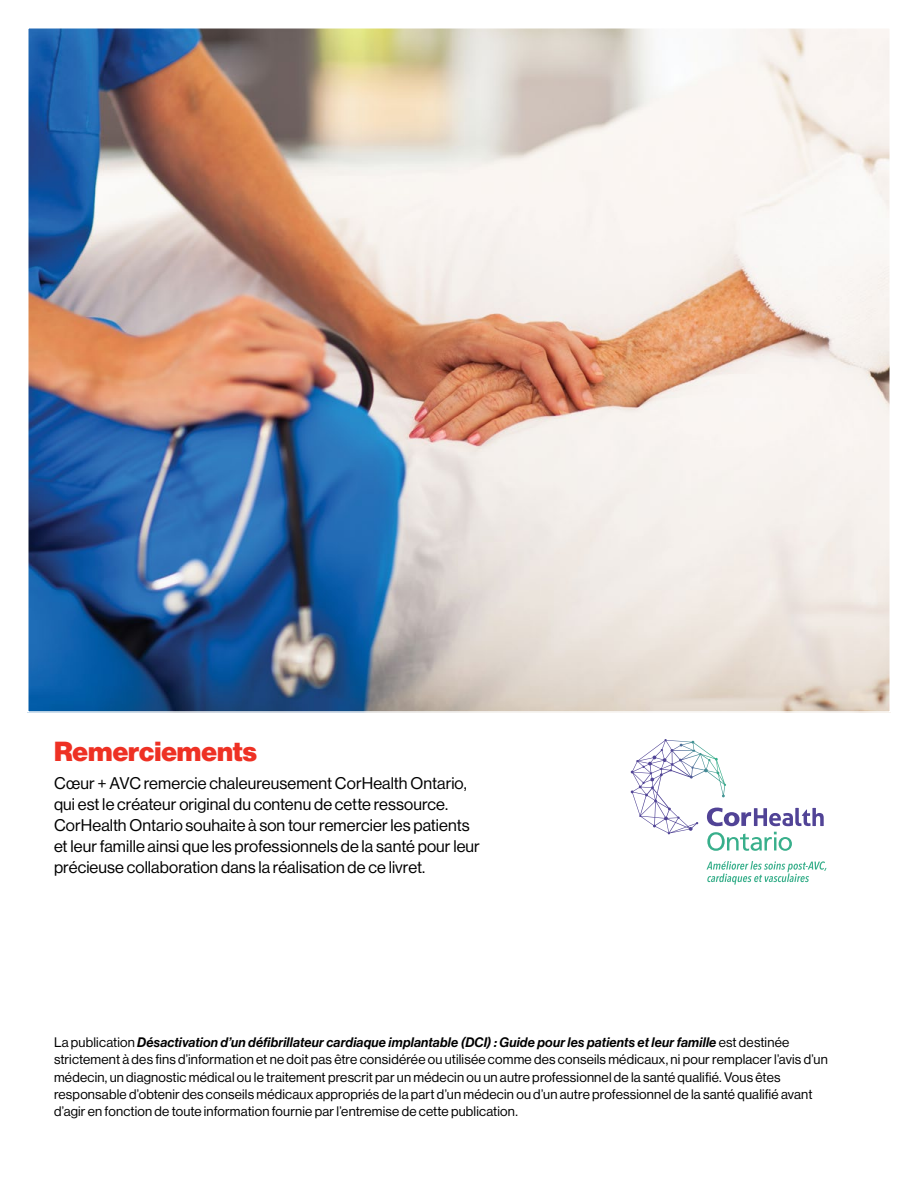
<style>
.page{position:relative;width:918px;height:1188px;background:#fff}
.page>*{position:absolute;margin:0;border:0;box-sizing:border-box;transform-origin:0 0}
.t1{font:27px "N Haas Grotesk DS Std 95 Blk";color:#ee3124}
._2__basic_text_sml{font:16.5px/21px "N Haas Grotesk DS Std 55 Rg";letter-spacing:.005em;color:#000}
._2__basic_text_legal{font:13.5px/17.2px "N Haas Grotesk DS Std 55 Rg";letter-spacing:.015em;color:#000}
.s1{font-family:"N Haas Grotesk DS Std 66 Md It"}
</style>
<div class="page">
<img style="left:30px;top:30px;width:858px;height:680px">
<svg style="left:631px;top:739px;width:193px;height:112px"></svg>
<svg style="left:707px;top:861px;width:120px;height:24px"></svg>
<p class="t1" style="left:54px;top:736px;width:204px">Remerciements</p>
<p class="_2__basic_text_sml" style="left:54px;top:773px;width:427px">Cœur + AVC remercie chaleureusement CorHealth Ontario, qui est le créateur original du contenu de cette ressource.<br>CorHealth Ontario souhaite à son tour remercier les patients et leur famille ainsi que les professionnels de la santé pour leur précieuse collaboration dans la réalisation de ce livret.</p>
<p class="_2__basic_text_legal" style="left:54px;top:1034px;width:775px">La publication <span class="s1">Désactivation d’un défibrillateur cardiaque implantable (DCI) : Guide pour les patients et leur famille</span> est destinée strictement à des fins d’information et ne doit pas être considérée ou utilisée comme des conseils médicaux, ni pour remplacer l’avis d’un médecin, un diagnostic médical ou le traitement prescrit par un médecin ou un autre professionnel de la santé qualifié. Vous êtes responsable d’obtenir des conseils médicaux appropriés de la part d’un médecin ou d’un autre professionnel de la santé qualifié avant d’agir en fonction de toute information fournie par l’entremise de cette publication.</p>
</div>
